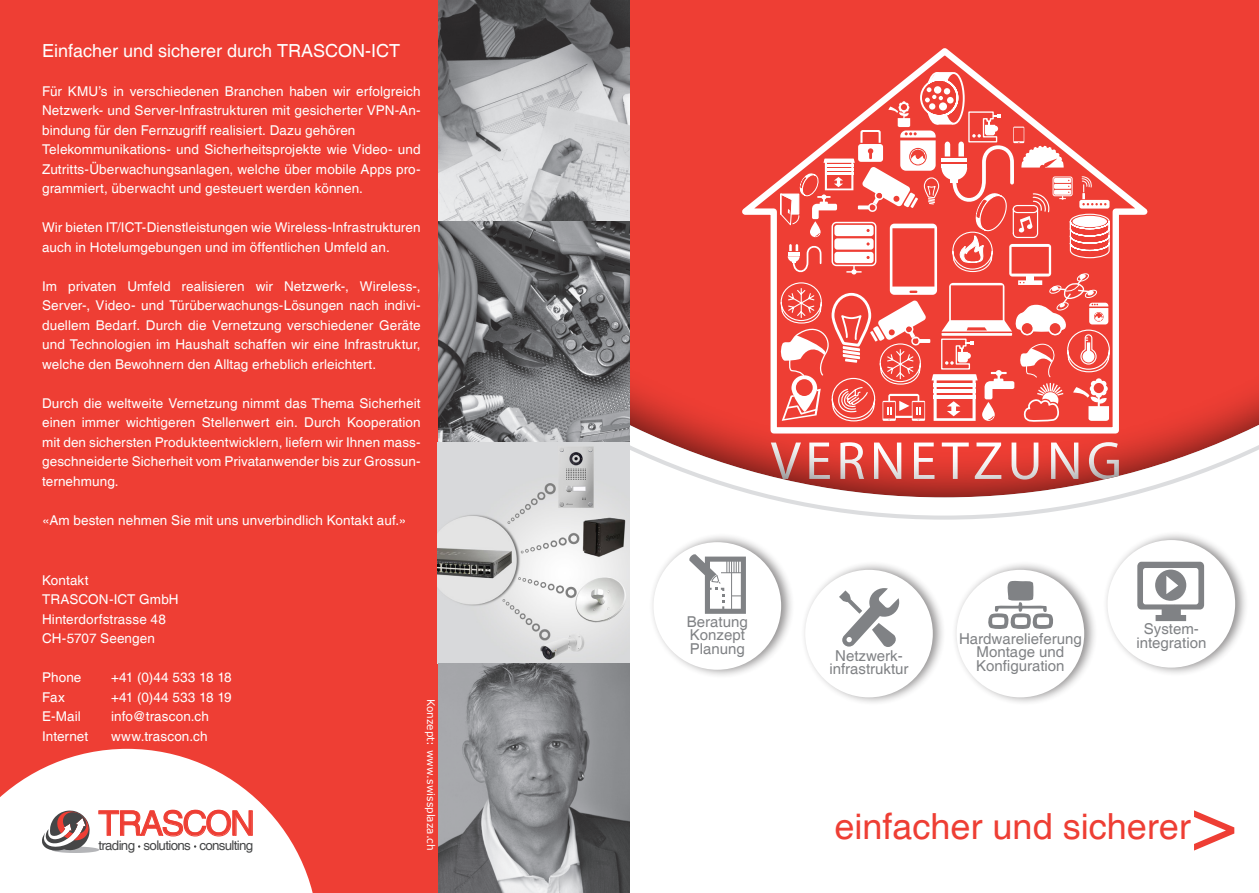
<style>
.page{position:relative;width:1259px;height:893px;background:#fff}
.page>*{position:absolute;margin:0;border:0;box-sizing:border-box;transform-origin:0 0}
.t1{font:82.5px "Helvetica";color:#ee3e34}
.t2{font:54px "Myriad Pro";letter-spacing:.085em;color:#fff}
.t3{font:36px "Helvetica";color:#ee3e34}
.t4{font:34.05px "Helvetica";letter-spacing:-.05em;color:#ee3e34}
.lauftext{font:18px "Helvetica";color:#fff}
.t5{font:15px/13.5px "Helvetica";color:#808285;text-align:center}
.lauftext-2{font:13.5px/19.5px "Helvetica";letter-spacing:.005em;color:#fff;text-align:justify}
.lauftext-3{font:13.5px "Helvetica";letter-spacing:-.015em;color:#fff}
.t6{font:13.35px "Helvetica";letter-spacing:-.05em;color:#454647}
.t7{font:10.5px "Verdana";color:#fff}
</style>
<div class="page">
<div style="left:226px;top:0;width:1033px;height:499px;background:#231f20;opacity:.75"></div>
<div style="left:0;top:0;width:629px;height:893px;background:#ee3e34"></div>
<svg style="left:0;top:749px;width:313px;height:144px;fill:#fff"></svg>
<svg style="left:42px;top:810px;width:211px;height:46px;background:#ebd6d5"></svg>
<img style="left:438px;top:0;width:191px;height:893px">
<div style="left:649px;top:533px;width:145px;height:146px;background:#231f20;opacity:.5"></div>
<div style="left:653px;top:542px;width:128px;height:128px;background:#fff;border-radius:50%"></div>
<svg style="left:689px;top:554px;width:57px;height:60px"></svg>
<div style="left:800px;top:561px;width:146px;height:146px;background:#231f20;opacity:.5"></div>
<div style="left:805px;top:570px;width:128px;height:127px;background:#fff;border-radius:50%"></div>
<svg style="left:839px;top:588px;width:60px;height:59px"></svg>
<div style="left:952px;top:561px;width:145px;height:146px;background:#231f20;opacity:.5"></div>
<div style="left:956px;top:570px;width:128px;height:127px;background:#fff;border-radius:50%"></div>
<svg style="left:988px;top:580px;width:65px;height:49px"></svg>
<div style="left:1102px;top:531px;width:146px;height:146px;background:#231f20;opacity:.5"></div>
<div style="left:1107px;top:540px;width:128px;height:128px;background:#fff;border-radius:50%"></div>
<svg style="left:1137px;top:562px;width:67px;height:59px"></svg>
<p class="lauftext" style="left:42px;top:40px;width:360px">Einfacher und sicherer durch TRASCON-ICT</p>
<p class="lauftext-2" style="left:42px;top:82px;width:380px">Für KMU’s in verschiedenen Branchen haben wir erfolgreich Netzwerk- und Server-Infrastrukturen mit gesicherter VPN-An&shy;bindung für den Fernzugriff realisiert. Dazu gehören</p>
<p class="lauftext-2" style="left:42px;top:140px;width:380px">Telekommunikations- und Sicherheitsprojekte wie Video- und Zutritts-Überwachungsanlagen, welche über mobile Apps pro&shy;grammiert, überwacht und gesteuert werden können.</p>
<p class="lauftext-2" style="left:42px;top:218px;width:380px">Wir bieten IT/ICT-Dienstleistungen wie Wireless-Infrastrukturen auch in Hotelumgebungen und im öffentlichen Umfeld an.</p>
<p class="lauftext-2" style="left:42px;top:277px;width:380px">Im privaten Umfeld realisieren wir Netzwerk-, Wireless-, Server-, Video- und Türüberwachungs-Lösungen nach indivi&shy;duellem Bedarf. Durch die Vernetzung verschiedener Geräte und Technologien im Haushalt schaffen wir eine Infrastruktur, welche den Bewohnern den Alltag erheblich erleichtert.</p>
<p class="lauftext-2" style="left:42px;top:394px;width:380px">Durch die weltweite Vernetzung nimmt das Thema Sicherheit einen immer wichtigeren Stellenwert ein. Durch Kooperation mit den sichersten Produkteentwicklern, liefern wir Ihnen mass&shy;geschneiderte Sicherheit vom Privatanwender bis zur Grossun&shy;ternehmung.</p>
<p class="lauftext-2" style="left:42px;top:511px;width:366px">«Am besten nehmen Sie mit uns unverbindlich Kontakt auf.»</p>
<p class="lauftext-2" style="left:42px;top:571px;width:48px">Kontakt</p>
<p class="lauftext-2" style="left:42px;top:590px;width:138px">TRASCON-ICT GmbH</p>
<p class="lauftext-2" style="left:42px;top:610px;width:125px">Hinterdorfstrasse 48</p>
<p class="lauftext-2" style="left:42px;top:629px;width:114px">CH-5707 Seengen</p>
<p class="lauftext-2" style="left:42px;top:668px;width:41px">Phone</p>
<p class="lauftext-3" style="left:111px;top:670px;width:122px">+41 (0)44 533 18 18</p>
<p class="lauftext-2" style="left:42px;top:688px;width:24px">Fax</p>
<p class="lauftext-3" style="left:111px;top:689px;width:122px">+41 (0)44 533 18 19</p>
<p class="lauftext-2" style="left:42px;top:707px;width:40px">E-Mail</p>
<p class="lauftext-2" style="left:111px;top:707px;width:99px">info@trascon.ch</p>
<p class="lauftext-2" style="left:42px;top:727px;width:48px">Internet</p>
<p class="lauftext-2" style="left:111px;top:727px;width:98px">www.trascon.ch</p>
<p class="t4" style="left:98px;top:804px;width:158px">TRASCON</p>
<p class="t6" style="left:98px;top:838px;width:156px">trading solutions consulting</p>
<p class="t7" style="left:438px;top:699px;width:153px;rotate:90deg">Konzept: www.swissplaza.ch</p>
<h2 class="t2" style="left:770px;top:427px;width:353px">VERNETZUNG</h2>
<p class="t5" style="left:687px;top:615px;width:62px;text-align:left">Beratung<br>Konzept<br>Planung</p>
<p class="t5" style="left:829px;top:649px;width:81px">Netzwerk&shy;infrastruktur</p>
<p class="t5" style="left:959px;top:632px;width:124px">Hardwarelieferung<br>Montage und<br>Konfiguration</p>
<p class="t5" style="left:1136px;top:623px;width:72px">System&shy;integration</p>
<p class="t1" style="left:1190px;top:774px;width:50px">&gt;</p>
<p class="t3" style="left:834px;top:806px;width:358px">einfacher und sicherer</p>
</div>
